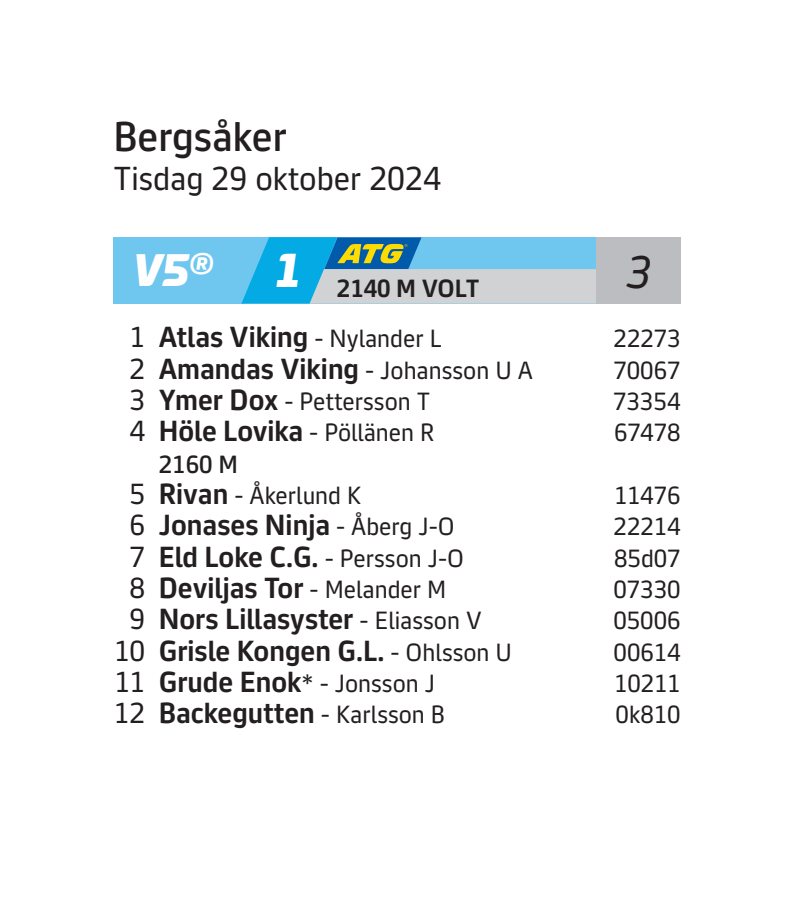
<style>
.page{position:relative;width:794px;height:908px;background:#fff}
.page>*{position:absolute;margin:0;border:0;box-sizing:border-box;transform-origin:0 0}
.t1{font:46px "ATG Rubrik";color:#fff}
.t2{font:44px "ATG Rubrik";color:#fff}
.t3{font:italic 44px "ATG Text";color:#231f20}
.t4{font:500 40px "ATG Text";color:#231f20}
.t5{font:32px "ATG Text";color:#231f20}
.HorseAndRider{font:700 28px "ATG Text";color:#231f20}
.S_REKORD{font:28px "ATG Text";color:#231f20}
.S_REKORD-2{font:24px "ATG Text";color:#231f20}
.HorseAndRider-2{font:24px "ATG Text";color:#231f20}
.t6{font:700 24px "ATG Text";color:#231f20}
.Distance{font:500 24px "ATG Text";color:#231f20}
.s1{font-weight:400;font-size:24px}
.s2{font-weight:700;font-size:28px}
</style>
<div class="page">
<div style="left:595px;top:237px;width:85px;height:66px;background:#bcbdc0"></div>
<svg style="left:113px;top:237px;width:483px;height:66px;background:#79bfdb"></svg>
<p class="t4" style="left:113px;top:113px;width:175px">Bergsåker</p>
<p class="t5" style="left:113px;top:159px;width:329px">Tisdag 29 oktober 2024</p>
<p class="t2" style="left:134px;top:244px;width:80px">V5®</p>
<p class="t1" style="left:277px;top:243px;width:25px">1</p>
<p class="t6" style="left:337px;top:274px;width:144px">2140 M VOLT</p>
<p class="t3" style="left:626px;top:246px;width:26px">3</p>
<p class="S_REKORD" style="left:129px;top:320px;width:17px">1</p>
<p class="HorseAndRider" style="left:159px;top:320px;width:284px">Atlas Viking <span class="s1">- Nylander L</span></p>
<p class="S_REKORD-2" style="left:613px;top:324px;width:68px">22273</p>
<p class="S_REKORD" style="left:129px;top:352px;width:17px">2</p>
<p class="HorseAndRider" style="left:159px;top:351px;width:376px">Amandas Viking <span class="s1">- Johansson U A</span></p>
<p class="S_REKORD-2" style="left:613px;top:356px;width:69px">70067</p>
<p class="S_REKORD" style="left:129px;top:383px;width:17px">3</p>
<p class="HorseAndRider-2" style="left:159px;top:387px;width:273px"><span class="s2">Ymer Dox</span> - Pettersson T</p>
<p class="S_REKORD-2" style="left:613px;top:387px;width:69px">73354</p>
<p class="S_REKORD" style="left:129px;top:414px;width:17px">4</p>
<p class="HorseAndRider" style="left:159px;top:414px;width:277px">Höle Lovika <span class="s1">- Pöllänen R</span></p>
<p class="S_REKORD-2" style="left:614px;top:418px;width:68px">67478</p>
<p class="Distance" style="left:159px;top:449px;width:81px">2160 M</p>
<p class="S_REKORD" style="left:129px;top:477px;width:17px">5</p>
<p class="HorseAndRider-2" style="left:159px;top:481px;width:204px"><span class="s2">Rivan</span> - Åkerlund K</p>
<p class="S_REKORD-2" style="left:614px;top:481px;width:68px">11476</p>
<p class="S_REKORD" style="left:129px;top:508px;width:17px">6</p>
<p class="HorseAndRider" style="left:159px;top:508px;width:297px">Jonases Ninja <span class="s1">- Åberg J-O</span></p>
<p class="S_REKORD-2" style="left:613px;top:512px;width:68px">22214</p>
<p class="S_REKORD" style="left:129px;top:540px;width:17px">7</p>
<p class="HorseAndRider" style="left:159px;top:539px;width:307px">Eld Loke C.G. <span class="s1">- Persson J-O</span></p>
<p class="S_REKORD-2" style="left:614px;top:543px;width:68px">85d07</p>
<p class="S_REKORD" style="left:129px;top:571px;width:17px">8</p>
<p class="HorseAndRider" style="left:159px;top:570px;width:289px">Deviljas Tor <span class="s1">- Melander M</span></p>
<p class="S_REKORD-2" style="left:613px;top:575px;width:68px">07330</p>
<p class="S_REKORD" style="left:129px;top:602px;width:17px">9</p>
<p class="HorseAndRider" style="left:159px;top:602px;width:324px">Nors Lillasyster <span class="s1">- Eliasson V</span></p>
<p class="S_REKORD-2" style="left:613px;top:606px;width:69px">05006</p>
<p class="S_REKORD" style="left:114px;top:633px;width:33px">10</p>
<p class="HorseAndRider" style="left:159px;top:633px;width:355px">Grisle Kongen G.L. <span class="s1">- Ohlsson U</span></p>
<p class="S_REKORD-2" style="left:613px;top:637px;width:68px">00614</p>
<p class="S_REKORD" style="left:114px;top:665px;width:32px">11</p>
<p class="HorseAndRider-2" style="left:159px;top:669px;width:278px"><span class="s2">Grude Enok</span>* - Jonsson J</p>
<p class="S_REKORD-2" style="left:614px;top:669px;width:68px">10211</p>
<p class="S_REKORD" style="left:114px;top:696px;width:33px">12</p>
<p class="HorseAndRider" style="left:159px;top:696px;width:288px">Backegutten <span class="s1">- Karlsson B</span></p>
<p class="S_REKORD-2" style="left:615px;top:700px;width:66px">0k810</p>
</div>
